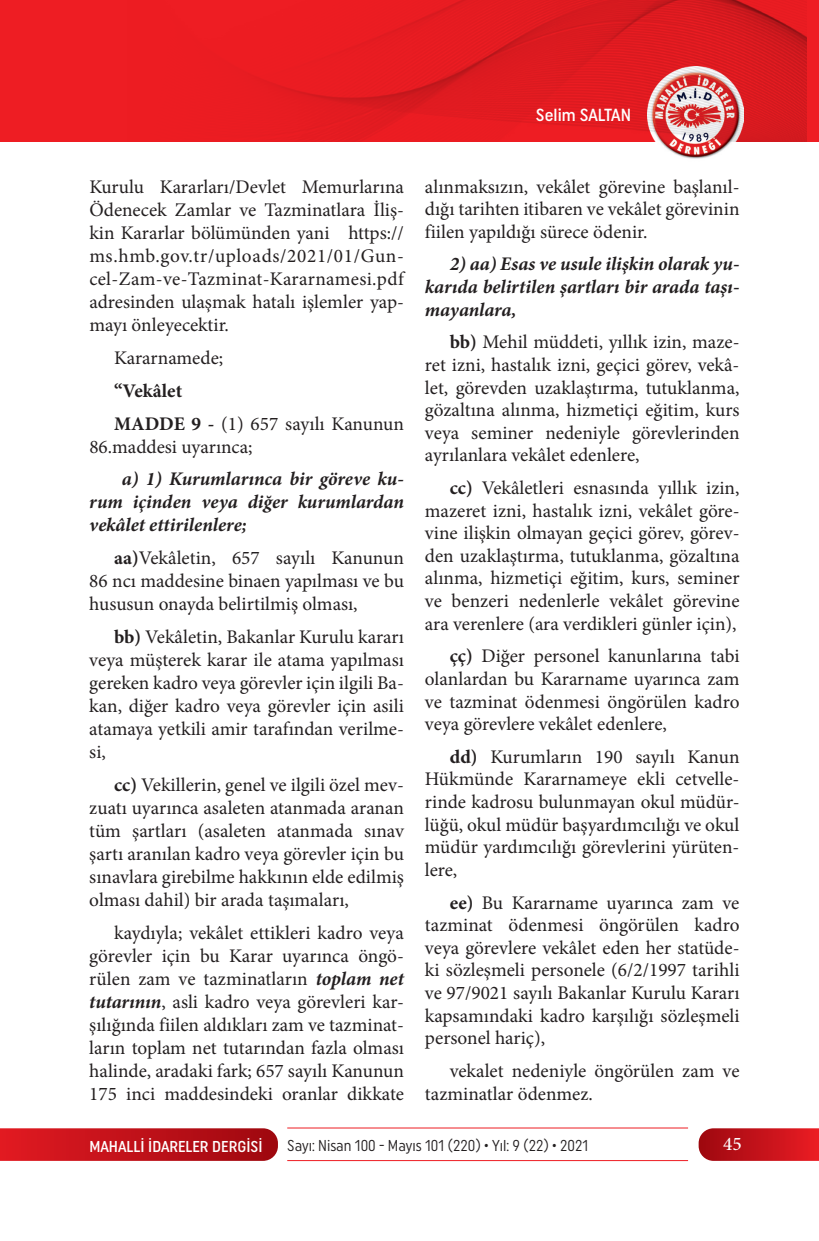
<style>
.page{position:relative;width:819px;height:1241px;background:#fff}
.page>*{position:absolute;margin:0;border:0;box-sizing:border-box;transform-origin:0 0}
.t1{font:19.25px/22.6px "Minion Pro";color:#231f20;text-align:justify}
.t2{font:italic 700 19.25px/22.9px "Minion Pro";color:#231f20;text-align:justify}
.t3{font:500 19.25px "Minion Pro";color:#fff}
.t4{font:500 17.5px "Uniform Condensed";color:#fff}
.t5{font:15.75px "Uniform Condensed";color:#231f20;scale:.95 1}
.t6{font:500 15.75px "Uniform Condensed";color:#fff}
.s1{font-weight:700}
.s2{font-weight:700;font-style:italic}
</style>
<div class="page">
<svg style="left:0;top:1128px;width:278px;height:32px;background:#c1151c"></svg>
<svg style="left:698px;top:1128px;width:121px;height:32px;background:#c61a22"></svg>
<hr style="left:287px;top:1127px;width:401px;height:1px;background:#ee1d23">
<hr style="left:287px;top:1159px;width:401px;height:1px;background:#ee1d23">
<div style="left:0;top:0;width:819px;height:141px;background:#ee1d23"></div>
<img style="left:647px;top:141px;width:96px;height:18px">
<img style="left:256px;top:0;width:550px;height:141px">
<p class="t4" style="left:536px;top:105px;width:97px">Selim SALTAN</p>
<p class="t1" style="left:89px;top:175px;width:316px">Kurulu Kararları/Devlet Memurlarına Ödenecek Zamlar ve Tazminatlara İliş&shy;kin Kararlar bölümünden yani https:// ms.hmb.gov.tr/uploads/2021/01/Gun&shy;cel-Zam-ve-Tazminat-Kararnamesi.pdf adresinden ulaşmak hatalı işlemler yap&shy;mayı önleyecektir.</p>
<p class="t1" style="left:114px;top:346px;width:111px">Kararnamede;</p>
<p class="t1" style="left:114px;top:374px;width:291px;line-height:32.9px"><span class="s1">“Vekâlet<br>MADDE 9 -</span> (1) 657 sayılı Kanunun</p>
<p class="t1" style="left:89px;top:435px;width:165px">86.maddesi uyarınca;</p>
<p class="t2" style="left:89px;top:467px;width:316px;text-indent:32px">a) 1) Kurumlarınca bir göreve ku&shy;rum içinden veya diğer kurumlardan vekâlet ettirilenlere;</p>
<p class="t1" style="left:89px;top:547px;width:316px;text-indent:25px"><span class="s1">aa)</span>Vekâletin, 657 sayılı Kanunun 86 ncı maddesine binaen yapılması ve bu hususun onayda belirtilmiş olması,</p>
<p class="t1" style="left:89px;top:625px;width:316px;text-indent:25px"><span class="s1">bb)</span> Vekâletin, Bakanlar Kurulu kararı veya müşterek karar ile atama yapılması gereken kadro veya görevler için ilgili Ba&shy;kan, diğer kadro veya görevler için asili atamaya yetkili amir tarafından verilme&shy;si,</p>
<p class="t1" style="left:89px;top:773px;width:316px;text-indent:25px"><span class="s1">cc)</span> Vekillerin, genel ve ilgili özel mev&shy;zuatı uyarınca asaleten atanmada aranan tüm şartları (asaleten atanmada sınav şartı aranılan kadro veya görevler için bu sınavlara girebilme hakkının elde edilmiş olması dahil) bir arada taşımaları,</p>
<p class="t1" style="left:89px;top:921px;width:316px;text-indent:25px">kaydıyla; vekâlet ettikleri kadro veya görevler için bu Karar uyarınca öngö&shy;rülen zam ve tazminatların <span class="s2">toplam net tutarının</span>, asli kadro veya görevleri kar&shy;şılığında fiilen aldıkları zam ve tazminat&shy;ların toplam net tutarından fazla olması halinde, aradaki fark; 657 sayılı Kanunun 175 inci maddesindeki oranlar dikkate</p>
<p class="t1" style="left:425px;top:175px;width:316px">alınmaksızın, vekâlet görevine başlanıl&shy;dığı tarihten itibaren ve vekâlet görevinin fiilen yapıldığı sürece ödenir.</p>
<p class="t2" style="left:425px;top:252px;width:316px;text-indent:25px">2) aa) Esas ve usule ilişkin olarak yu&shy;karıda belirtilen şartları bir arada taşı&shy;mayanlara,</p>
<p class="t1" style="left:425px;top:331px;width:316px;text-indent:25px"><span class="s1">bb)</span> Mehil müddeti, yıllık izin, maze&shy;ret izni, hastalık izni, geçici görev, vekâ&shy;let, görevden uzaklaştırma, tutuklanma, gözaltına alınma, hizmetiçi eğitim, kurs veya seminer nedeniyle görevlerinden ayrılanlara vekâlet edenlere,</p>
<p class="t1" style="left:425px;top:476px;width:316px;text-indent:25px"><span class="s1">cc)</span> Vekâletleri esnasında yıllık izin, mazeret izni, hastalık izni, vekâlet göre&shy;vine ilişkin olmayan geçici görev, görev&shy;den uzaklaştırma, tutuklanma, gözaltına alınma, hizmetiçi eğitim, kurs, seminer ve benzeri nedenlerle vekâlet görevine ara verenlere (ara verdikleri günler için),</p>
<p class="t1" style="left:425px;top:645px;width:316px;text-indent:25px"><span class="s1">çç)</span> Diğer personel kanunlarına tabi olanlardan bu Kararname uyarınca zam ve tazminat ödenmesi öngörülen kadro veya görevlere vekâlet edenlere,</p>
<p class="t1" style="left:425px;top:745px;width:316px;text-indent:25px"><span class="s1">dd)</span> Kurumların 190 sayılı Kanun Hükmünde Kararnameye ekli cetvelle&shy;rinde kadrosu bulunmayan okul müdür&shy;lüğü, okul müdür başyardımcılığı ve okul müdür yardımcılığı görevlerini yürüten&shy;lere,</p>
<p class="t1" style="left:425px;top:891px;width:316px;text-indent:25px"><span class="s1">ee)</span> Bu Kararname uyarınca zam ve tazminat ödenmesi öngörülen kadro veya görevlere vekâlet eden her statüde&shy;ki sözleşmeli personele (6/2/1997 tarihli ve 97/9021 sayılı Bakanlar Kurulu Kararı kapsamındaki kadro karşılığı sözleşmeli personel hariç),</p>
<p class="t1" style="left:425px;top:1059px;width:316px;text-indent:25px">vekalet nedeniyle öngörülen zam ve tazminatlar ödenmez.</p>
<p class="t6" style="left:89px;top:1136px;width:175px">MAHALLİ İDARELER DERGİSİ</p>
<p class="t5" style="left:287px;top:1136px;width:318px">Sayı: Nisan 100 - Mayıs 101 (220) • Yıl: 9 (22) • 2021</p>
<p class="t3" style="left:723px;top:1131px;width:20px">45</p>
</div>
